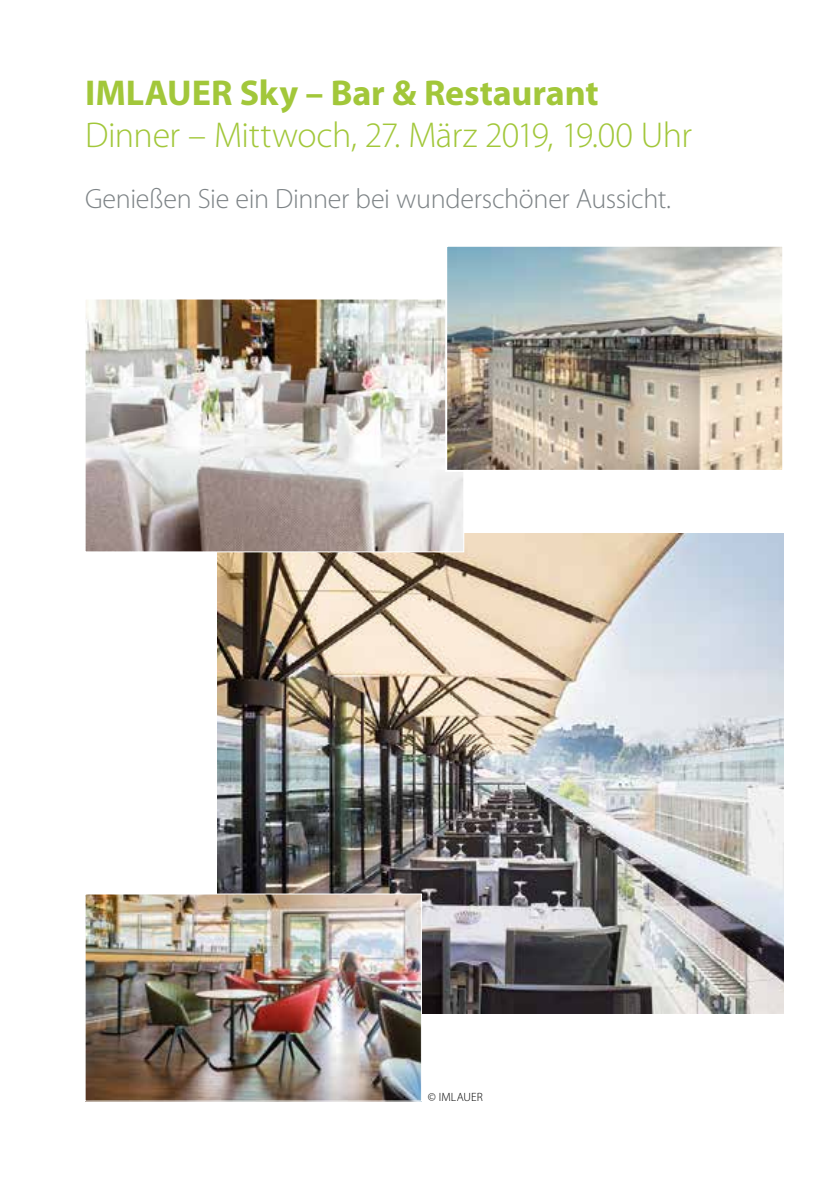
<style>
.page{position:relative;width:840px;height:1191px;background:#fff}
.page>*{position:absolute;margin:0;border:0;box-sizing:border-box;transform-origin:0 0}
.t1{font:300 36px "Myriad Pro";letter-spacing:-.015em;color:#a2c73a}
.t2{font:700 36px "Myriad Pro";letter-spacing:-.005em;color:#a2c73a}
.t3{font:300 28px "Myriad Pro";letter-spacing:-.015em;color:#7d8386}
.t4{font:300 12px "Myriad Pro";letter-spacing:.01em;color:#000}
</style>
<div class="page">
<img style="left:217px;top:534px;width:565px;height:479px">
<img style="left:87px;top:895px;width:332px;height:204px">
<div style="left:85px;top:893px;width:336px;height:208px;border:1px solid #fff"></div>
<img style="left:87px;top:301px;width:375px;height:249px">
<div style="left:85px;top:299px;width:379px;height:253px;border:1px solid #fff"></div>
<img style="left:448px;top:248px;width:332px;height:221px">
<div style="left:445px;top:245px;width:338px;height:227px;border:2px solid #fff"></div>
<p class="t2" style="left:85px;top:73px;width:514px">IMLAUER Sky – Bar &amp; Restaurant</p>
<p class="t1" style="left:85px;top:115px;width:608px">Dinner – Mittwoch, 27. März 2019, 19.00 Uhr</p>
<p class="t3" style="left:85px;top:183px;width:587px">Genießen Sie ein Dinner bei wunderschöner Aussicht.</p>
<p class="t4" style="left:427px;top:1090px;width:56px">© IMLAUER</p>
</div>
